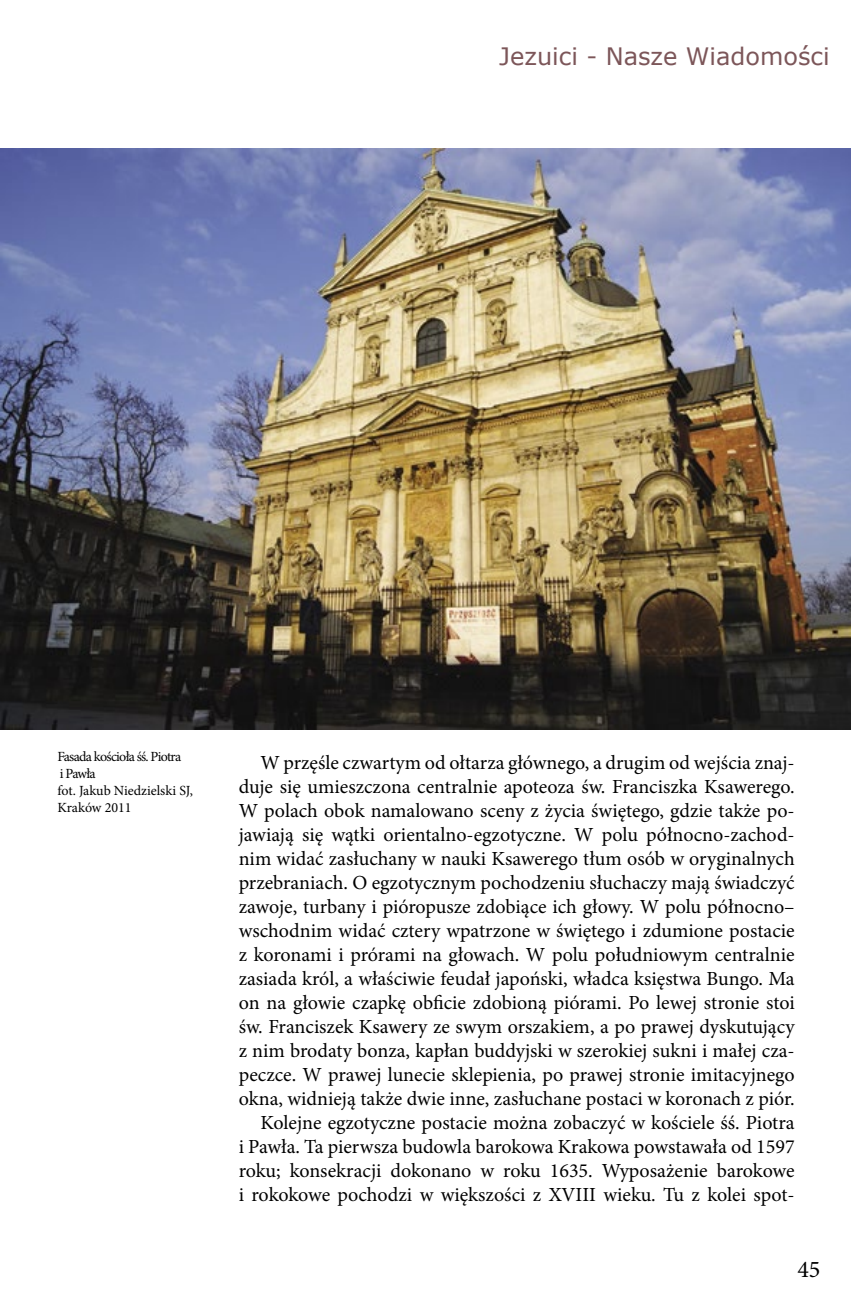
<style>
.page{position:relative;width:851px;height:1304px;background:#fff}
.page>*{position:absolute;margin:0;border:0;box-sizing:border-box;transform-origin:0 0}
.t1{font:24px "Verdana";color:#7c5659}
.t2{font:24px "Minion Pro";color:#000}
.t3{font:20px/24px "Minion Pro";color:#000;text-align:right}
.t4{font:14px/16.8px "Minion Pro";letter-spacing:-.02em;color:#000}
</style>
<div class="page">
<img style="left:0;top:149px;width:850px;height:580px">
<p class="t1" style="left:499px;top:40px;width:332px">Jezuici - Nasze Wiadomości</p>
<p class="t4" style="left:57px;top:748px;width:137px">Fasada kościoła śś. Piotra<br>i Pawła<br>fot. Jakub Niedzielski SJ,<br>Kraków 2011</p>
<p class="t3" style="left:239px;top:751px;width:557px">W przęśle czwartym od ołtarza głównego, a drugim od wejścia znaj&shy;duje się umieszczona centralnie apoteoza św. Franciszka Ksawerego.<br>W polach obok namalowano sceny z życia świętego, gdzie także po&shy;jawiają się wątki orientalno-egzotyczne. W polu północno-zachod&shy;nim widać zasłuchany w nauki Ksawerego tłum osób w oryginalnych przebraniach. O egzotycznym pochodzeniu słuchaczy mają świadczyć zawoje, turbany i pióropusze zdobiące ich głowy. W polu północno– wschodnim widać cztery wpatrzone w świętego i zdumione postacie z koronami i prórami na głowach. W polu południowym centralnie zasiada król, a właściwie feudał japoński, władca księstwa Bungo. Ma on na głowie czapkę obficie zdobioną piórami. Po lewej stronie stoi św. Franciszek Ksawery ze swym orszakiem, a po prawej dyskutujący z nim brodaty bonza, kapłan buddyjski w szerokiej sukni i małej cza&shy;peczce. W prawej lunecie sklepienia, po prawej stronie imitacyjnego okna, widnieją także dwie inne, zasłuchane postaci w koronach z piór.<br>Kolejne egzotyczne postacie można zobaczyć w kościele śś. Piotra<br>i Pawła. Ta pierwsza budowla barokowa Krakowa powstawała od 1597 roku; konsekracji dokonano w roku 1635. Wyposażenie barokowe i rokokowe pochodzi w większości z XVIII wieku. Tu z kolei spot-</p>
<p class="t2" style="left:797px;top:1253px;width:25px">45</p>
</div>
